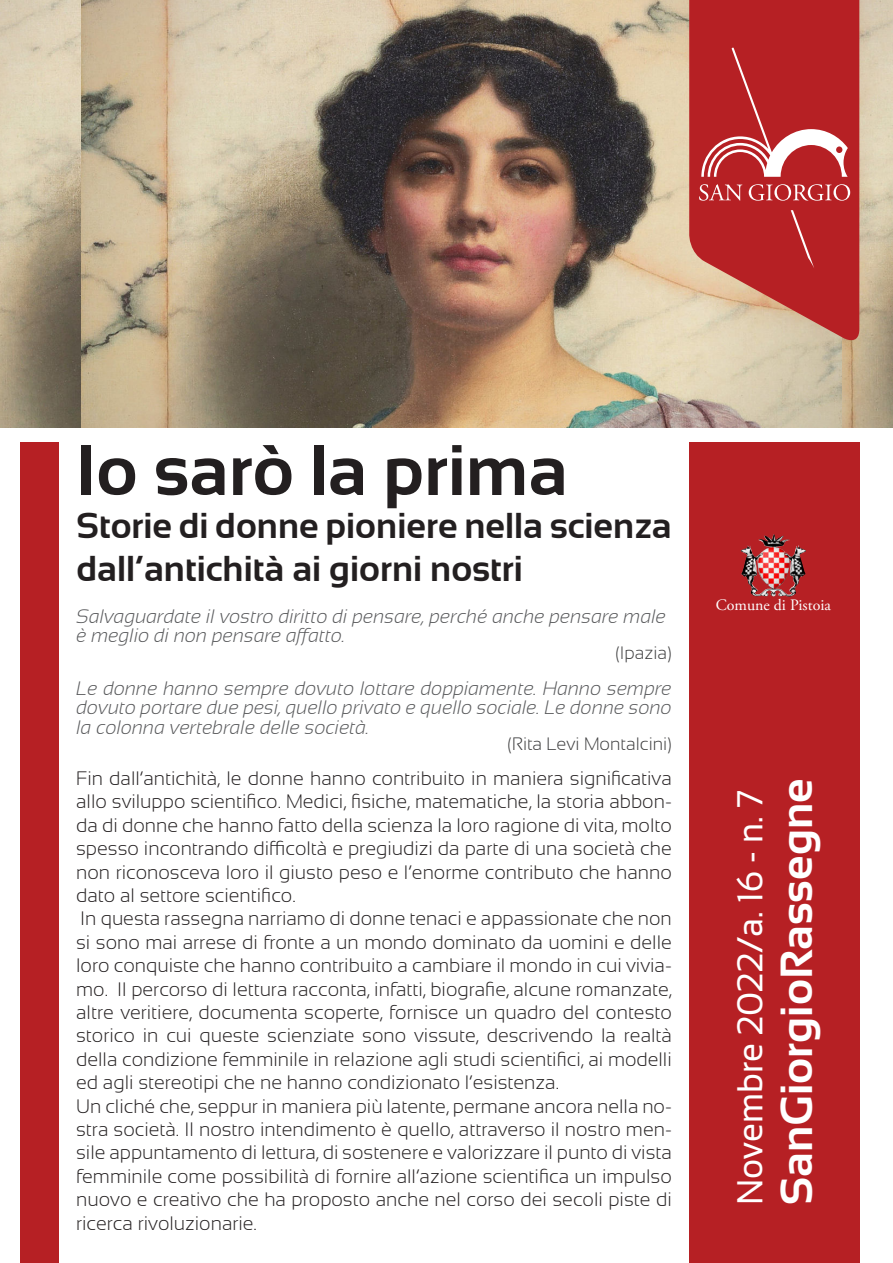
<style>
.page{position:relative;width:893px;height:1263px;background:#fff}
.page>*{position:absolute;margin:0;border:0;box-sizing:border-box;transform-origin:0 0}
.t1{font:700 71.4px "Sansation";color:#231f20}
.t2{font:700 45px "Sansation";color:#fff}
.t3{font:700 36px/43.2px "Sansation";color:#231f20}
.t4{font:36px "Sansation";color:#fff;scale:.95 1}
.t5{font:300 19.5px/23.4px "Sansation";color:#231f20}
.t6{font:italic 300 19.5px/19.5px "Sansation";color:#57585a}
.t7{font:300 18px "Sansation";color:#3c3c3d}
.t8{font:15.9px "Adobe Garamond Pro";color:#fff}
</style>
<div class="page">
<img style="left:0;top:0;width:82px;height:427px">
<img style="left:842px;top:0;width:51px;height:427px">
<img style="left:82px;top:0;width:760px;height:427px">
<div style="left:21px;top:443px;width:38px;height:820px;background:#b62024"></div>
<div style="left:689px;top:443px;width:170px;height:820px;background:#b62024"></div>
<img style="left:741px;top:534px;width:65px;height:63px">
<svg style="left:689px;top:0;width:170px;height:347px;background:#c2564e"></svg>
<svg style="left:699px;top:48px;width:151px;height:220px;background:#bc3538"></svg>
<h1 class="t1" style="left:77px;top:445px;width:493px">Io sarò la prima</h1>
<h3 class="t3" style="left:77px;top:507px;width:597px">Storie di donne pioniere nella scienza dall’antichità ai giorni nostri</h3>
<p class="t6" style="left:77px;top:608px;width:591px">Salvaguardate il vostro diritto di pensare, perché anche pensare male è meglio di non pensare affatto.</p>
<p class="t7" style="left:615px;top:645px;width:58px">(Ipazia)</p>
<p class="t6" style="left:77px;top:678px;width:597px;text-align:justify">Le donne hanno sempre dovuto lottare doppiamente. Hanno sempre dovuto portare due pesi, quello privato e quello sociale. Le donne sono la colonna vertebrale delle società.</p>
<p class="t7" style="left:507px;top:737px;width:166px">(Rita Levi Montalcini)</p>
<p class="t5" style="left:76px;top:766px;width:597px">Fin dall’antichità, le donne hanno contribuito in maniera significativa allo sviluppo scientifico. Medici, fisiche, matematiche, la storia abbon&shy;da di donne che hanno fatto della scienza la loro ragione di vita, molto spesso incontrando difficoltà e pregiudizi da parte di una società che non riconosceva loro il giusto peso e l’enorme contributo che hanno dato al settore scientifico.<br>In questa rassegna narriamo di donne tenaci e appassionate che non si sono mai arrese di fronte a un mondo dominato da uomini e delle loro conquiste che hanno contribuito a cambiare il mondo in cui vivia&shy;mo. Il percorso di lettura racconta, infatti, biografie, alcune romanzate, altre veritiere, documenta scoperte, fornisce un quadro del contesto storico in cui queste scienziate sono vissute, descrivendo la realtà della condizione femminile in relazione agli studi scientifici, ai modelli ed agli stereotipi che ne hanno condizionato l’esistenza.<br>Un cliché che, seppur in maniera più latente, permane ancora nella no&shy;stra società. Il nostro intendimento è quello, attraverso il nostro men&shy;sile appuntamento di lettura, di sostenere e valorizzare il punto di vista femminile come possibilità di fornire all’azione scientifica un impulso nuovo e creativo che ha proposto anche nel corso dei secoli piste di ricerca rivoluzionarie.</p>
<p class="t8" style="left:716px;top:595px;width:117px">Comune di Pistoia</p>
<h3 class="t4" style="left:737px;top:1205px;width:439px;rotate:-90deg">Novembre 2022/a. 16 - n. 7</h3>
<h2 class="t2" style="left:780px;top:1205px;width:428px;rotate:-90deg">SanGiorgioRassegne</h2>
</div>
